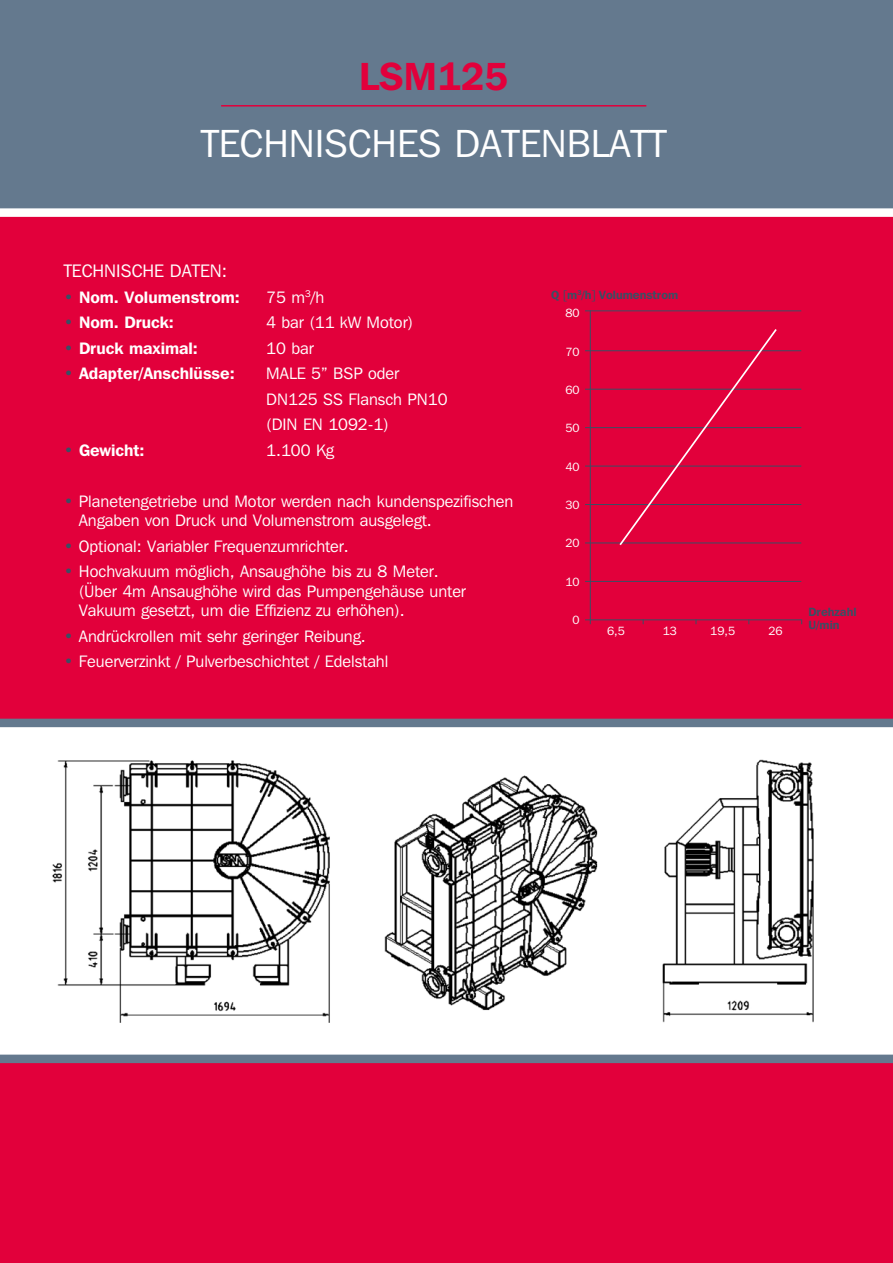
<style>
.page{position:relative;width:893px;height:1263px;background:#e2003b}
.page>*{position:absolute;margin:0;border:0;box-sizing:border-box;transform-origin:0 0}
.t1{font:39px "Franklin Gothic IT Cby BT";color:#fff}
.t2{font:600 39px "Franklin Gothic IT Cby BT";color:#e2003b}
.t3{font:18px "Franklin Gothic IT Cby BT";color:#fff}
.t4{font:16.5px/19.5px "Franklin Gothic IT Cby BT";color:#fff}
.t5{font:600 16.5px "Franklin Gothic IT Cby BT";color:#fff}
.t6{font:600 11.85px/13.5px "Franklin Gothic IT Cby BT";color:#3a4f64}
.t7{font:11.85px "Franklin Gothic IT Cby BT";color:#fff}
.s1{color:#3a4f64}
.s2{font-weight:400}
.s3{font-weight:600;color:#3a4f64}
</style>
<div class="page">
<div style="left:0;top:0;width:893px;height:217px;background:#64798e"></div>
<hr style="left:221px;top:105px;width:425px;height:2px;background:#e2003b">
<svg style="left:0;top:719px;width:893px;height:344px;background:#e5e9ec"></svg>
<img style="left:39px;top:747px;width:310px;height:292px">
<img style="left:634px;top:743px;width:197px;height:291px">
<img style="left:374px;top:743px;width:238px;height:285px">
<hr style="left:585px;top:350px;width:216px;height:1px;background:#3a4f64">
<hr style="left:585px;top:389px;width:216px;height:1px;background:#3a4f64">
<hr style="left:585px;top:427px;width:216px;height:1px;background:#3a4f64">
<hr style="left:585px;top:466px;width:216px;height:1px;background:#3a4f64">
<hr style="left:585px;top:504px;width:216px;height:1px;background:#3a4f64">
<hr style="left:585px;top:542px;width:216px;height:1px;background:#3a4f64">
<hr style="left:585px;top:581px;width:216px;height:1px;background:#3a4f64">
<hr style="left:585px;top:619px;width:216px;height:1px;background:#3a4f64">
<hr style="left:590px;top:310px;width:1px;height:314px;background:#3a4f64">
<svg style="left:618px;top:329px;width:160px;height:217px"></svg>
<hr style="left:585px;top:310px;width:216px;height:1px;background:#3a4f64">
<h1 class="t2" style="left:359px;top:51px;width:151px">LSM125</h1>
<h1 class="t1" style="left:201px;top:120px;width:449px">technisches datenblatt</h1>
<p class="t3" style="left:64px;top:260px;width:165px">technische daten:</p>
<p class="t5" style="left:64px;top:287px;width:178px"><span class="s1">•</span> Nom. Volumenstrom:</p>
<p class="t4" style="left:266px;top:287px;width:59px">75 m<sup>3</sup>/h</p>
<p class="t5" style="left:64px;top:312px;width:112px"><span class="s1">•</span> Nom. Druck:</p>
<p class="t4" style="left:266px;top:313px;width:148px">4 bar (11 kW Motor)</p>
<p class="t5" style="left:64px;top:338px;width:136px"><span class="s1">•</span> Druck maximal:</p>
<p class="t4" style="left:266px;top:338px;width:49px">10 bar</p>
<p class="t5" style="left:64px;top:363px;width:187px"><span class="s1">•</span> Adapter/Anschlüsse: <span class="s2">MALE</span></p>
<p class="t4" style="left:266px;top:361px;width:183px;line-height:25.5px;text-indent:45px">5” BSP oder<br>DN 125 SS Flansch PN 10 (DIN EN 1092-1)</p>
<p class="t5" style="left:64px;top:440px;width:82px"><span class="s1">•</span> Gewicht:</p>
<p class="t4" style="left:266px;top:440px;width:69px">1.100 Kg</p>
<p class="t4" style="left:64px;top:491px;width:451px"><span class="s3">•</span> Planetengetriebe und Motor werden nach kundenspezifischen<br>Angaben von Druck und Volumenstrom ausgelegt.</p>
<p class="t4" style="left:64px;top:536px;width:287px"><span class="s3">•</span> Optional: Variabler Frequenzumrichter.</p>
<p class="t4" style="left:79px;top:562px;width:389px;text-indent:-15px"><span class="s3">•</span> Hochvakuum möglich, Ansaughöhe bis zu 8 Meter. (Über 4m Ansaughöhe wird das Pumpengehäuse unter<br>Vakuum gesetzt, um die Effizienz zu erhöhen).</p>
<p class="t4" style="left:64px;top:626px;width:304px"><span class="s3">•</span> Andrückrollen mit sehr geringer Reibung.</p>
<p class="t4" style="left:64px;top:652px;width:326px"><span class="s3">•</span> Feuerverzinkt / Pulverbeschichtet / Edelstahl</p>
<p class="t6" style="left:551px;top:288px;width:129px">Q m<sup>3</sup>/h Volumenstrom</p>
<p class="t7" style="left:565px;top:306px;width:16px">80</p>
<p class="t7" style="left:565px;top:344px;width:16px">70</p>
<p class="t7" style="left:565px;top:383px;width:16px">60</p>
<p class="t7" style="left:565px;top:421px;width:16px">50</p>
<p class="t7" style="left:565px;top:459px;width:16px">40</p>
<p class="t7" style="left:565px;top:497px;width:16px">30</p>
<p class="t7" style="left:565px;top:536px;width:16px">20</p>
<p class="t7" style="left:565px;top:574px;width:16px">10</p>
<p class="t7" style="left:573px;top:612px;width:9px">0</p>
<p class="t7" style="left:607px;top:623px;width:19px">6,5</p>
<p class="t7" style="left:663px;top:623px;width:16px">13</p>
<p class="t7" style="left:710px;top:623px;width:26px">19,5</p>
<p class="t7" style="left:768px;top:623px;width:16px">26</p>
<p class="t6" style="left:808px;top:605px;width:50px">Drehzahl<br>U/min</p>
</div>
